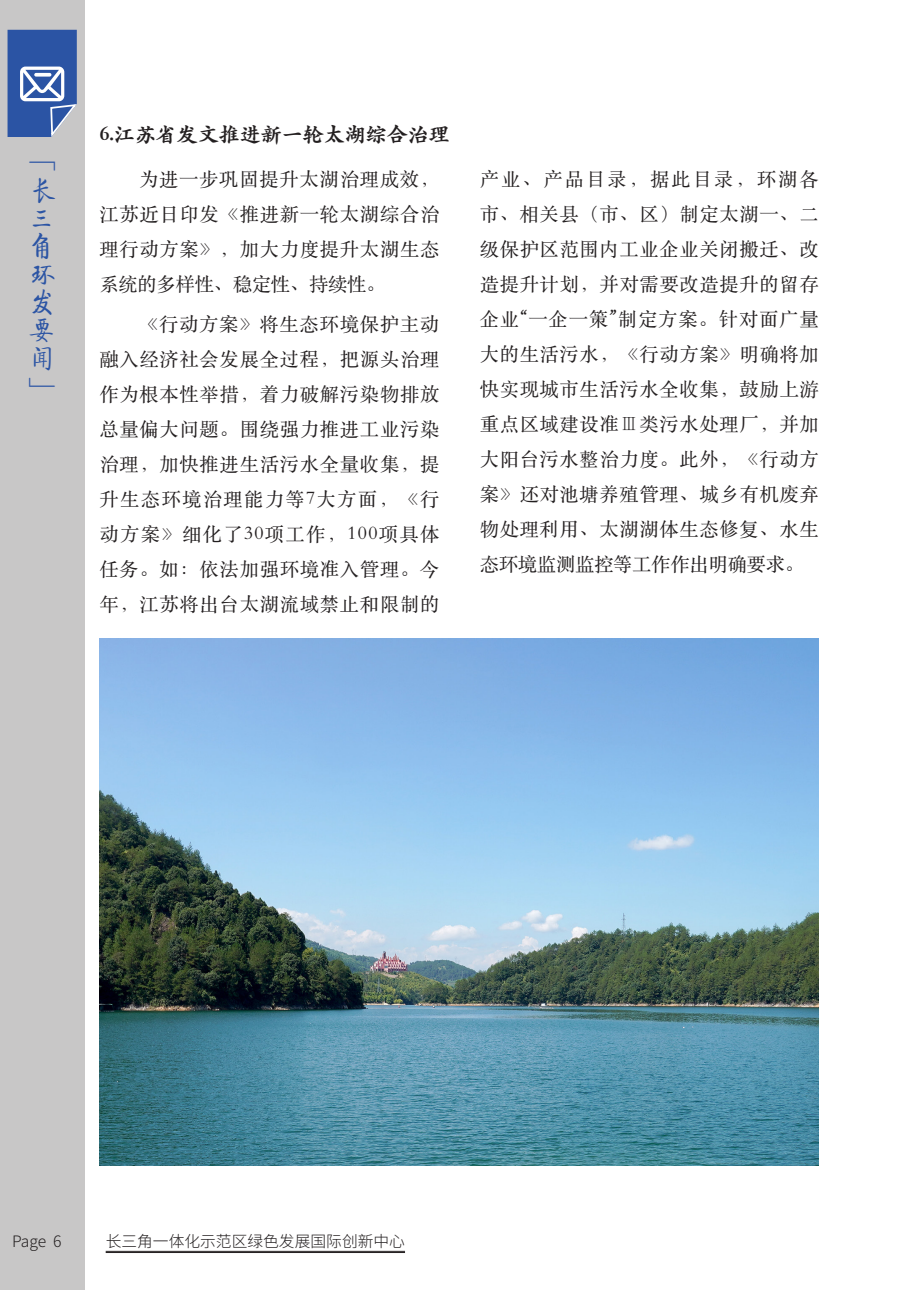
<style>
.page{position:relative;width:918px;height:1290px;background:#fff}
.page>*{position:absolute;margin:0;border:0;box-sizing:border-box;transform-origin:0 0}
.t1{font:28px/28px "FZQTJW GB1 0";color:#2b54a4}
.t2{font:900 21px "ST Kaiti SC";color:#231f20}
.t3{font:19.25px/35px "ST Songti SC Regular";letter-spacing:.04em;color:#231f20;text-align:justify}
.t4{font:300 15.75px "Source Han Sans CN";color:#231f20}
</style>
<div class="page">
<div style="left:0;top:0;width:84px;height:1290px;background:#c8c7c7"></div>
<hr style="left:106px;top:1251px;width:299px;height:1px;background:#231f20">
<hr style="left:106px;top:1252px;width:299px;height:1px;background:#231f20">
<svg style="left:8px;top:30px;width:69px;height:107px;background:#4f70b1"></svg>
<img style="left:99px;top:639px;width:719px;height:527px">
<p class="t2" style="left:99px;top:121px;width:352px">6.江苏省发文推进新一轮太湖综合治理</p>
<h1 class="t1" style="left:28px;top:150px;width:29px">「长三角环发要闻」</h1>
<p class="t3" style="left:99px;top:161px;width:341px;text-indent:40px">为进一步巩固提升太湖治理成效，江苏近日印发《推进新一轮太湖综合治理行动方案》，加大力度提升太湖生态系统的多样性、稳定性、持续性。</p>
<p class="t3" style="left:99px;top:306px;width:341px;text-indent:40px">《行动方案》将生态环境保护主动融入经济社会发展全过程，把源头治理作为根本性举措，着力破解污染物排放总量偏大问题。围绕强力推进工业污染治理，加快推进生活污水全量收集，提升生态环境治理能力等7大方面，《行动方案》细化了30项工作，100项具体任务。如：依法加强环境准入管理。今年，江苏将出台太湖流域禁止和限制的</p>
<p class="t3" style="left:480px;top:161px;width:340px">产业、产品目录，据此目录，环湖各市、相关县（市、区）制定太湖一、二级保护区范围内工业企业关闭搬迁、改造提升计划，并对需要改造提升的留存企业“一企一策”制定方案。针对面广量大的生活污水，《行动方案》明确将加快实现城市生活污水全收集，鼓励上游重点区域建设准Ⅲ类污水处理厂，并加大阳台污水整治力度。此外，《行动方案》还对池塘养殖管理、城乡有机废弃物处理利用、太湖湖体生态修复、水生态环境监测监控等工作作出明确要求。</p>
<p class="t4" style="left:12px;top:1232px;width:51px">Page 6</p>
<p class="t4" style="left:106px;top:1232px;width:301px">长三角一体化示范区绿色发展国际创新中心</p>
</div>
